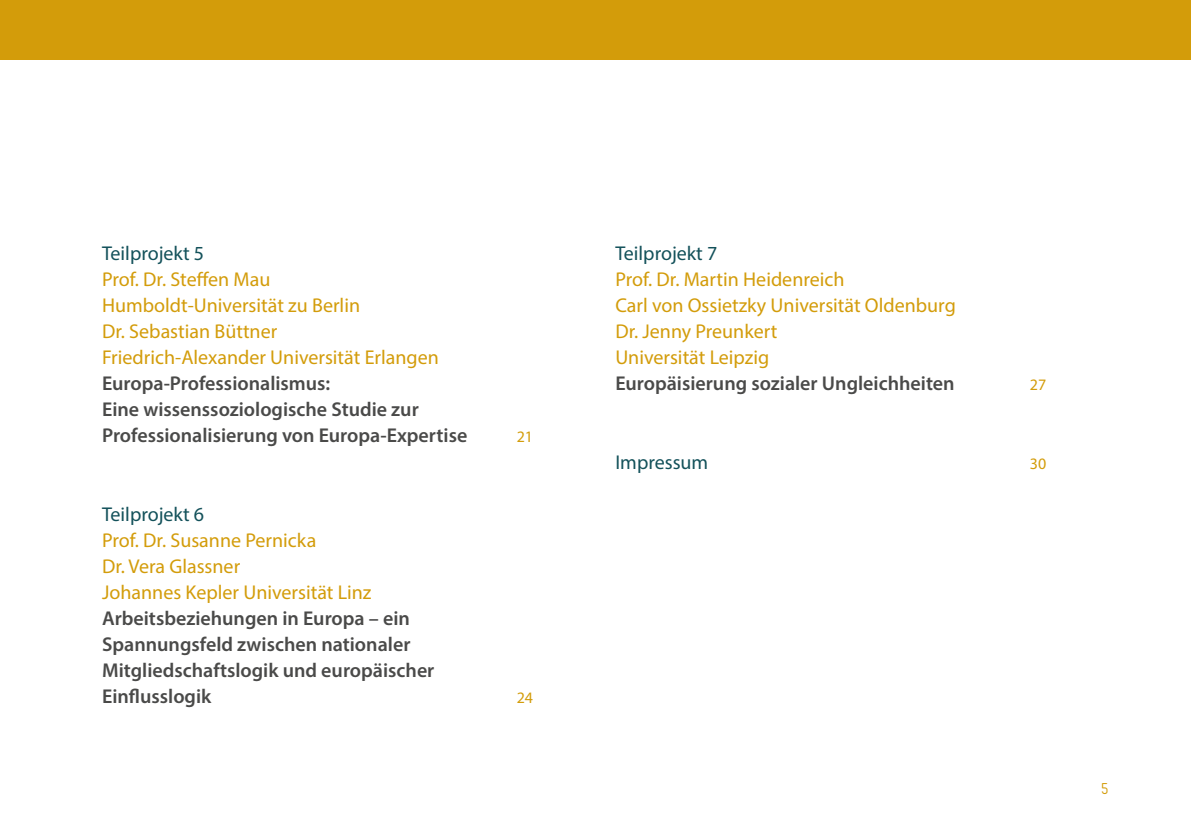
<style>
.page{position:relative;width:1191px;height:840px;background:#fff}
.page>*{position:absolute;margin:0;border:0;box-sizing:border-box;transform-origin:0 0}
.t1{font:20px/26px "Myriad Pro";color:#d39c0a}
.t2{font:600 20px/26px "Myriad Pro";color:#4a4a49}
.t3{font:20px "Myriad Pro";color:#13515a}
.t4{font:16px "Myriad Pro";color:#d39c0a}
.t5{font:16px "Zag";color:#d39c0a}
</style>
<div class="page">
<div style="left:0;top:0;width:1191px;height:60px;background:#d39c0a"></div>
<p class="t3" style="left:102px;top:241px;width:104px">Teilprojekt 5</p>
<p class="t1" style="left:102px;top:266px;width:338px">Prof. Dr. Steffen Mau<br>Humboldt-Universität zu Berlin<br>Dr. Sebastian Büttner<br>Friedrich-Alexander Universität Erlangen</p>
<p class="t2" style="left:102px;top:370px;width:367px">Europa-Professionalismus:<br>Eine wissenssoziologische Studie zur<br>Professionalisierung von Europa-Expertise</p>
<p class="t3" style="left:102px;top:501px;width:104px">Teilprojekt 6</p>
<p class="t1" style="left:102px;top:526px;width:271px">Prof. Dr. Susanne Pernicka<br>Dr. Vera Glassner<br>Johannes Kepler Universität Linz</p>
<p class="t2" style="left:102px;top:604px;width:334px">Arbeitsbeziehungen in Europa – ein<br>Spannungsfeld zwischen nationaler<br>Mitgliedschaftslogik und europäischer<br>Einflusslogik</p>
<p class="t4" style="left:516px;top:427px;width:18px">21</p>
<p class="t4" style="left:516px;top:687px;width:18px">24</p>
<p class="t3" style="left:615px;top:241px;width:104px">Teilprojekt 7</p>
<p class="t1" style="left:615px;top:266px;width:342px">Prof. Dr. Martin Heidenreich<br>Carl von Ossietzky Universität Oldenburg<br>Dr. Jenny Preunkert<br>Universität Leipzig</p>
<p class="t2" style="left:615px;top:370px;width:341px">Europäisierung sozialer Ungleichheiten</p>
<p class="t4" style="left:1030px;top:375px;width:18px">27</p>
<p class="t3" style="left:615px;top:449px;width:94px">Impressum</p>
<p class="t4" style="left:1030px;top:453px;width:18px">30</p>
<p class="t5" style="left:1102px;top:779px;width:9px">5</p>
</div>
